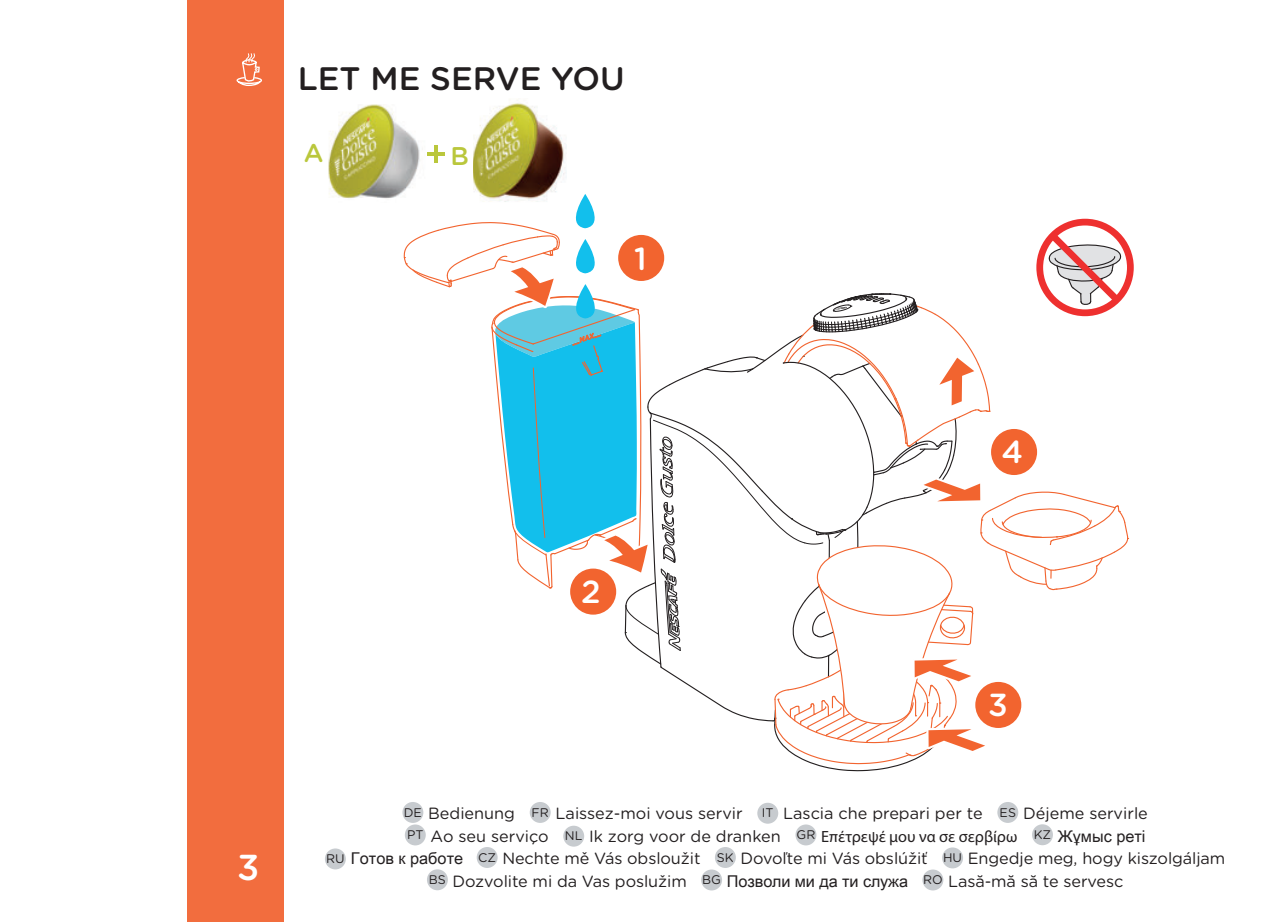
<style>
.page{position:relative;width:1276px;height:922px;background:#fff}
.page>*{position:absolute;margin:0;border:0;box-sizing:border-box;transform-origin:0 0}
.t1{font:500 36px "Gotham Rounded";color:#fff}
.t2{font:500 32.5px "Gotham Rounded";color:#231f20}
.t3{font:500 31.75px "Gotham Rounded";color:#fff}
.t4{font:500 25.5px "Gotham Rounded";color:#bac73c}
.t5{font:16.25px/22.5px "Gotham Rounded";letter-spacing:-.005em;color:#231f20;text-align:center}
.s1{font-size:12.5px}
.s2{font-family:"Myriad Pro"}
.s3{font-family:"Arial Unicode MS"}
</style>
<div class="page">
<div style="left:187px;top:0;width:96px;height:921px;background:#f26d3e"></div>
<svg style="left:236px;top:53px;width:26px;height:33px"></svg>
<img style="left:473px;top:99px;width:94px;height:95px">
<img style="left:328px;top:105px;width:101px;height:94px">
<hr style="left:434px;top:145px;width:3px;height:17px;background:#bac73c">
<hr style="left:427px;top:152px;width:17px;height:3px;background:#bac73c">
<svg style="left:403px;top:194px;width:725px;height:577px"></svg>
<div style="left:402px;top:801px;width:21px;height:21px;background:#c7cbcf;border-radius:50%"></div>
<div style="left:530px;top:801px;width:20px;height:21px;background:#c7cbcf;border-radius:50%"></div>
<div style="left:757px;top:802px;width:21px;height:21px;background:#c7cbcf;border-radius:50%"></div>
<div style="left:997px;top:801px;width:21px;height:21px;background:#c7cbcf;border-radius:50%"></div>
<div style="left:405px;top:824px;width:21px;height:21px;background:#c7cbcf;border-radius:50%"></div>
<div style="left:563px;top:825px;width:21px;height:21px;background:#c7cbcf;border-radius:50%"></div>
<div style="left:795px;top:824px;width:21px;height:21px;background:#c7cbcf;border-radius:50%"></div>
<div style="left:1032px;top:824px;width:21px;height:21px;background:#c7cbcf;border-radius:50%"></div>
<div style="left:325px;top:848px;width:21px;height:21px;background:#c7cbcf;border-radius:50%"></div>
<div style="left:477px;top:846px;width:20px;height:21px;background:#c7cbcf;border-radius:50%"></div>
<div style="left:715px;top:846px;width:21px;height:21px;background:#c7cbcf;border-radius:50%"></div>
<div style="left:942px;top:847px;width:21px;height:21px;background:#c7cbcf;border-radius:50%"></div>
<div style="left:427px;top:869px;width:21px;height:21px;background:#c7cbcf;border-radius:50%"></div>
<div style="left:701px;top:869px;width:21px;height:21px;background:#c7cbcf;border-radius:50%"></div>
<div style="left:922px;top:869px;width:21px;height:21px;background:#c7cbcf;border-radius:50%"></div>
<h2 class="t2" style="left:298px;top:55px;width:328px">LET ME SERVE YOU</h2>
<h3 class="t4" style="left:304px;top:135px;width:21px">A</h3>
<h3 class="t4" style="left:450px;top:137px;width:20px">B</h3>
<h3 class="t3" style="left:634px;top:236px;width:14px">1</h3>
<h1 class="t1" style="left:237px;top:841px;width:24px">3</h1>
<h3 class="t3" style="left:581px;top:568px;width:21px">2</h3>
<h3 class="t3" style="left:1001px;top:429px;width:23px">4</h3>
<h3 class="t3" style="left:988px;top:681px;width:21px">3</h3>
<p class="t5" style="left:326px;top:801px;width:900px"><sup>DE</sup> Bedienung <sup>FR</sup> Laissez-moi vous servir <span class="s1">IT</span> Lascia che prepari per te <sup>ES</sup> Déjeme servirle<br><sup>PT</sup> Ao seu serviço <span class="s1">NL</span> Ik zorg voor de dranken <sup>GR</sup> <span class="s2">Επέτρεψέ μου να σε σερβίρω</span> <sup>KZ</sup> <span class="s3">Жұмыс реті<br></span><span class="s1">RU</span> <span class="s3">Готов к работе</span> <sup>CZ</sup> Nechte mě Vás obsloužit <sup>SK</sup> Dovoľte mi Vás obslúžiť <span class="s1">HU</span> Engedje meg, hogy kiszolgáljam <sup>BS</sup> Dozvolite mi da Vas poslužim <sup>BG</sup> <span class="s3">Позволи ми да ти служа</span> <sup>RO</sup> Lasă-mă să te servesc</p>
</div>
